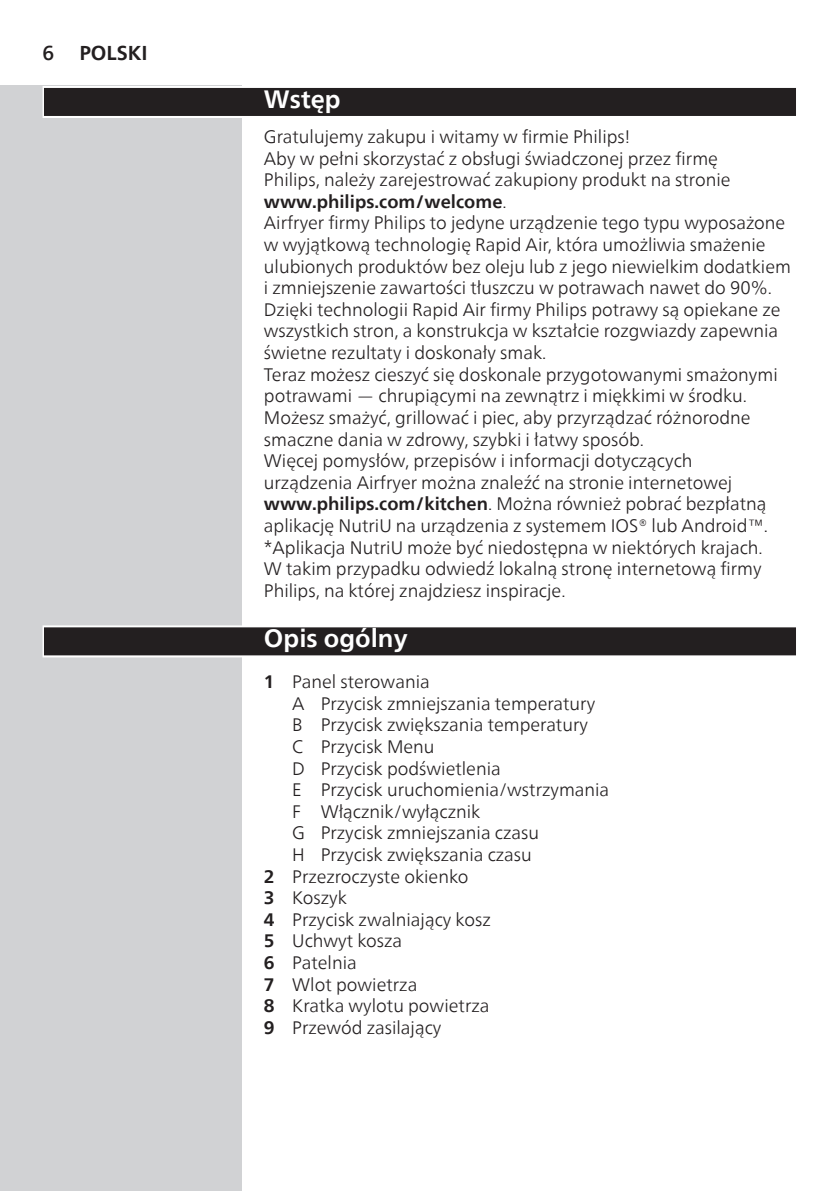
<style>
.page{position:relative;width:840px;height:1191px;background:#fff}
.page>*{position:absolute;margin:0;border:0;box-sizing:border-box;transform-origin:0 0}
.chapter-title-paragr{font:700 25px "Neue Frutiger World";color:#fff}
.t1{font:700 20px "Neue Frutiger World";color:#231f20}
.t2{font:500 20px "Neue Frutiger World";color:#231f20}
.body{font:300 18px/21.6px "Neue Frutiger World";color:#231f20}
.s1{font-weight:700}
</style>
<div class="page">
<div style="left:0;top:85px;width:241px;height:1106px;background:#d1d2d4"></div>
<div style="left:43px;top:86px;width:754px;height:32px;background:#f4f4f4"></div>
<div style="left:44px;top:88px;width:751px;height:28px;background:#231f20"></div>
<svg style="left:43px;top:625px;width:753px;height:32px"></svg>
<div style="left:44px;top:627px;width:751px;height:28px;background:#231f20"></div>
<p class="t2" style="left:43px;top:36px;width:13px">6</p>
<p class="t1" style="left:79px;top:35px;width:70px">POLSKI</p>
<p class="chapter-title-paragr" style="left:264px;top:77px;width:78px">Wstęp</p>
<p class="body" style="left:264px;top:126px;width:367px">Gratulujemy zakupu i witamy w firmie Philips!</p>
<p class="body" style="left:264px;top:148px;width:468px">Aby w pełni skorzystać z obsługi świadczonej przez firmę<br>Philips, należy zarejestrować zakupiony produkt na stronie <span class="s1">www.philips.com/welcome</span>.</p>
<p class="body" style="left:264px;top:212px;width:528px">Airfryer firmy Philips to jedyne urządzenie tego typu wyposażone w wyjątkową technologię Rapid Air, która umożliwia smażenie ulubionych produktów bez oleju lub z jego niewielkim dodatkiem i zmniejszenie zawartości tłuszczu w potrawach nawet do 90%.</p>
<p class="body" style="left:264px;top:299px;width:517px">Dzięki technologii Rapid Air firmy Philips potrawy są opiekane ze wszystkich stron, a konstrukcja w kształcie rozgwiazdy zapewnia świetne rezultaty i doskonały smak.</p>
<p class="body" style="left:264px;top:364px;width:515px">Teraz możesz cieszyć się doskonale przygotowanymi smażonymi potrawami — chrupiącymi na zewnątrz i miękkimi w środku.<br>Możesz smażyć, grillować i piec, aby przyrządzać różnorodne smaczne dania w zdrowy, szybki i łatwy sposób.</p>
<p class="body" style="left:264px;top:450px;width:505px">Więcej pomysłów, przepisów i informacji dotyczących urządzenia Airfryer można znaleźć na stronie internetowej <span class="s1">www.philips.com/kitchen</span>. Można również pobrać bezpłatną aplikację NutriU na urządzenia z systemem IOS® lub Android™.</p>
<p class="body" style="left:264px;top:536px;width:500px">*Aplikacja NutriU może być niedostępna w niektórych krajach.</p>
<p class="body" style="left:264px;top:558px;width:499px">W takim przypadku odwiedź lokalną stronę internetową firmy<br>Philips, na której znajdziesz inspiracje.</p>
<p class="chapter-title-paragr" style="left:264px;top:617px;width:145px">Opis ogólny</p>
<p class="body" style="left:264px;top:671px;width:167px"><span class="s1">1</span> Panel sterowania</p>
<p class="body" style="left:292px;top:692px;width:304px">A Przycisk zmniejszania temperatury</p>
<p class="body" style="left:292px;top:714px;width:297px">B Przycisk zwiększania temperatury</p>
<p class="body" style="left:292px;top:736px;width:144px">C Przycisk Menu</p>
<p class="body" style="left:292px;top:757px;width:210px">D Przycisk podświetlenia</p>
<p class="body" style="left:292px;top:779px;width:318px">E Przycisk uruchomienia/wstrzymania</p>
<p class="body" style="left:292px;top:800px;width:189px">F Włącznik/wyłącznik</p>
<p class="body" style="left:292px;top:822px;width:248px">G Przycisk zmniejszania czasu</p>
<p class="body" style="left:292px;top:844px;width:241px">H Przycisk zwiększania czasu</p>
<p class="body" style="left:264px;top:865px;width:206px"><span class="s1">2</span> Przezroczyste okienko</p>
<p class="body" style="left:264px;top:887px;width:84px"><span class="s1">3</span> Koszyk</p>
<p class="body" style="left:264px;top:908px;width:228px"><span class="s1">4</span> Przycisk zwalniający kosz</p>
<p class="body" style="left:264px;top:930px;width:140px"><span class="s1">5</span> Uchwyt kosza</p>
<p class="body" style="left:264px;top:952px;width:94px"><span class="s1">6</span> Patelnia</p>
<p class="body" style="left:264px;top:973px;width:155px"><span class="s1">7</span> Wlot powietrza</p>
<p class="body" style="left:264px;top:995px;width:227px"><span class="s1">8</span> Kratka wylotu powietrza</p>
<p class="body" style="left:264px;top:1016px;width:179px"><span class="s1">9</span> Przewód zasilający</p>
</div>
